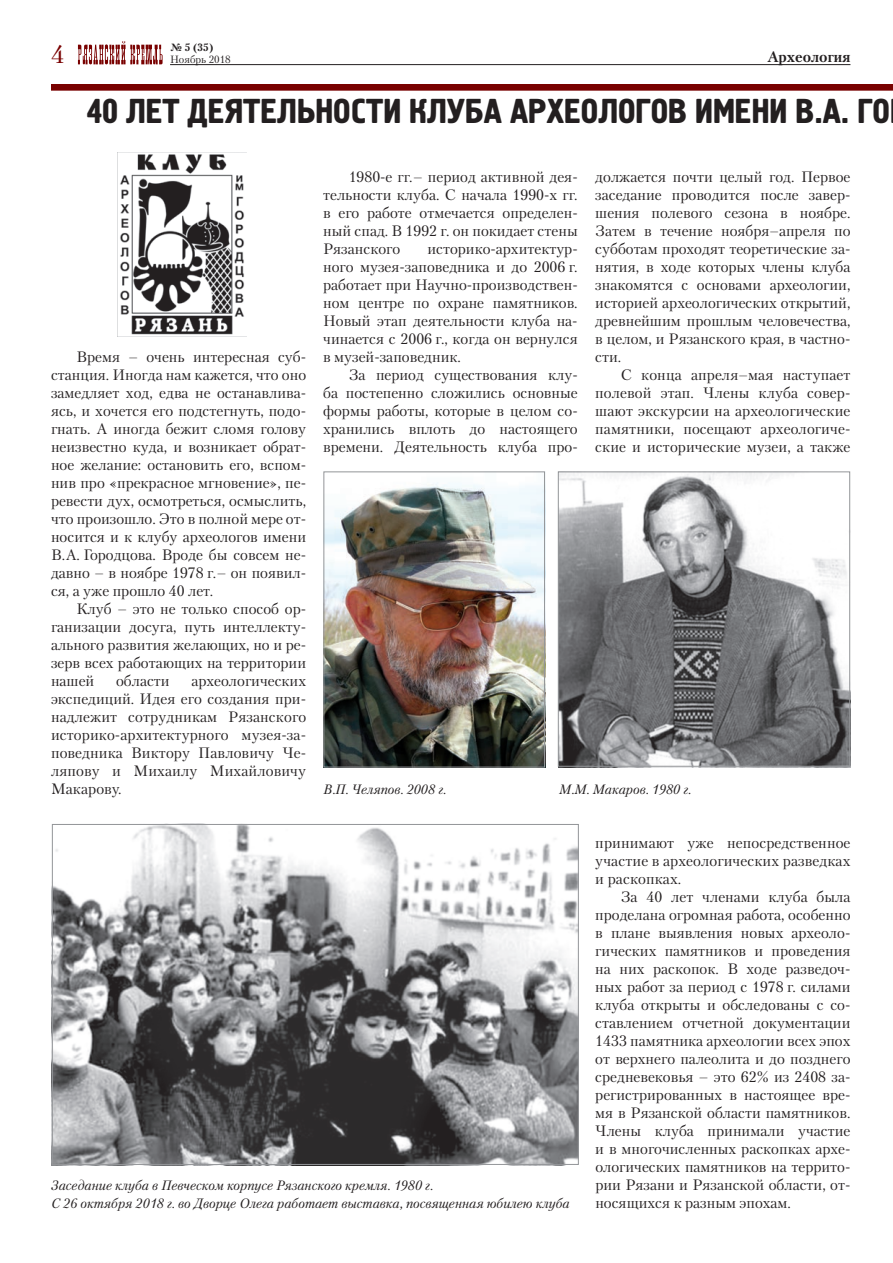
<style>
.page{position:relative;width:893px;height:1263px;background:#fff}
.page>*{position:absolute;margin:0;border:0;box-sizing:border-box;transform-origin:0 0}
.t1{font:34.5px "Hermes C";letter-spacing:.065em;color:#231f20}
.t2{font:34.5px "Hermes C";color:#231f20}
.t3{font:25.5px "Petersburg C";color:#790100}
.t4{font:15px/18px "Petersburg C";color:#231f20;text-align:justify}
.t5{font:700 15px "Petersburg C";color:#231f20}
.t6{font:italic 13.5px/18px "Petersburg C";color:#231f20}
.t7{font:10.5px "Petersburg C";color:#231f20}
.t8{font:700 10.5px "Petersburg C";color:#231f20}
</style>
<div class="page">
<svg style="left:78px;top:41px;width:85px;height:23px"></svg>
<hr style="left:170px;top:64px;width:680px;height:1px;background:#231f20">
<svg style="left:51px;top:84px;width:842px;height:7px;fill:#790100"></svg>
<img style="left:52px;top:826px;width:527px;height:339px">
<img style="left:559px;top:474px;width:291px;height:293px">
<img style="left:323px;top:472px;width:222px;height:296px">
<img style="left:117px;top:152px;width:130px;height:185px">
<div style="left:558px;top:472px;width:292px;height:294px;border:1px solid #939598"></div>
<div style="left:324px;top:472px;width:221px;height:295px;border:1px solid #939598"></div>
<h2 class="t3" style="left:51px;top:39px;width:15px">4</h2>
<p class="t8" style="left:170px;top:40px;width:45px">№ 5 (35)</p>
<p class="t5" style="left:767px;top:48px;width:85px">Археология</p>
<p class="t7" style="left:170px;top:53px;width:62px">Ноябрь 2018</p>
<h1 class="t2" style="left:87px;top:92px;width:247px">40 лет деятельности</h1>
<h1 class="t1" style="left:409px;top:92px;width:467px">клуба археологов имени В.А. Го</h1>
<p class="t4" style="left:51px;top:347px;width:257px;text-indent:26px">Время – очень интересная суб&shy;станция. Иногда нам кажется, что оно замедляет ход, едва не останавлива&shy;ясь, и хочется его подстегнуть, подо&shy;гнать. А иногда бежит сломя голову неизвестно куда, и возникает обрат&shy;ное желание: остановить его, вспом&shy;нив про «прекрасное мгновение», пе&shy;ревести дух, осмотреться, осмыслить, что произошло. Это в полной мере от&shy;носится и к клубу археологов имени В.А. Городцова. Вроде бы совсем не&shy;давно – в ноябре 1978 г.– он появил&shy;ся, а уже прошло 40 лет.</p>
<p class="t4" style="left:51px;top:599px;width:257px;text-indent:26px">Клуб – это не только способ ор&shy;ганизации досуга, путь интеллекту&shy;ального развития желающих, но и ре&shy;зерв всех работающих на территории нашей</p>
<p class="t4" style="left:116px;top:671px;width:55px">области</p>
<p class="t4" style="left:51px;top:671px;width:257px;text-indent:140px">археологических экспедиций. Идея его создания при&shy;надлежит сотрудникам Рязанского историко-архитектурного музея-за&shy;поведника Виктору Павловичу Че&shy;ляпову и Михаилу Михайловичу Макарову.</p>
<p class="t4" style="left:323px;top:167px;width:256px;text-indent:26px">1980-е гг.– период активной дея&shy;тельности клуба. С начала 1990-х гг. в его работе отмечается определен&shy;ный спад. В 1992 г. он покидает стены Рязанского</p>
<p class="t4" style="left:323px;top:239px;width:256px;text-indent:104px">историко-архитектур&shy;ного музея-заповедника и до 2006 г. работает при Научно-производствен&shy;ном центре по охране памятников.<br>Новый этап деятельности клуба на&shy;чинается с 2006 г., когда он вернулся в музей-заповедник.</p>
<p class="t4" style="left:323px;top:365px;width:256px;text-indent:26px">За период существования клу&shy;ба постепенно сложились основные формы работы, которые в целом со&shy;хранились вплоть до настоящего времени. Деятельность клуба про-</p>
<p class="t4" style="left:595px;top:167px;width:257px">должается почти целый год. Первое заседание проводится после завер&shy;шения полевого сезона в ноябре.<br>Затем в течение ноября–апреля по субботам проходят теоретические за&shy;нятия, в ходе которых члены клуба знакомятся с основами археологии, историей археологических открытий, древнейшим прошлым человечества, в целом, и Рязанского края, в частно&shy;сти.</p>
<p class="t4" style="left:595px;top:365px;width:257px;text-indent:26px">С конца апреля–мая наступает полевой этап. Члены клуба совер&shy;шают экскурсии на археологические памятники, посещают археологиче&shy;ские и исторические музеи, а также</p>
<p class="t6" style="left:323px;top:780px;width:124px">В.П. Челяпов. 2008 г.</p>
<p class="t6" style="left:559px;top:780px;width:134px">М.М. Макаров. 1980 г.</p>
<p class="t6" style="left:51px;top:1176px;width:520px">Заседание клуба в Певческом корпусе Рязанского кремля. 1980 г.<br>С 26 октября 2018 г. во Дворце Олега работает выставка, посвященная юбилею клуба</p>
<p class="t4" style="left:595px;top:833px;width:257px">принимают уже непосредственное участие в археологических разведках и раскопках.</p>
<p class="t4" style="left:595px;top:887px;width:257px;text-indent:26px">За 40 лет членами клуба была проделана огромная работа, особенно в плане выявления новых археоло&shy;гических памятников и проведения на них раскопок. В ходе разведоч&shy;ных работ за период с 1978 г. силами клуба открыты и обследованы с со&shy;ставлением отчетной документации 1433 памятника археологии всех эпох от верхнего палеолита и до позднего средневековья – это 62% из 2408 за&shy;регистрированных в настоящее вре&shy;мя в Рязанской области памятников.<br>Члены клуба принимали участие и в многочисленных раскопках архе&shy;ологических памятников на террито&shy;рии Рязани и Рязанской области, от&shy;носящихся к разным эпохам.</p>
</div>
